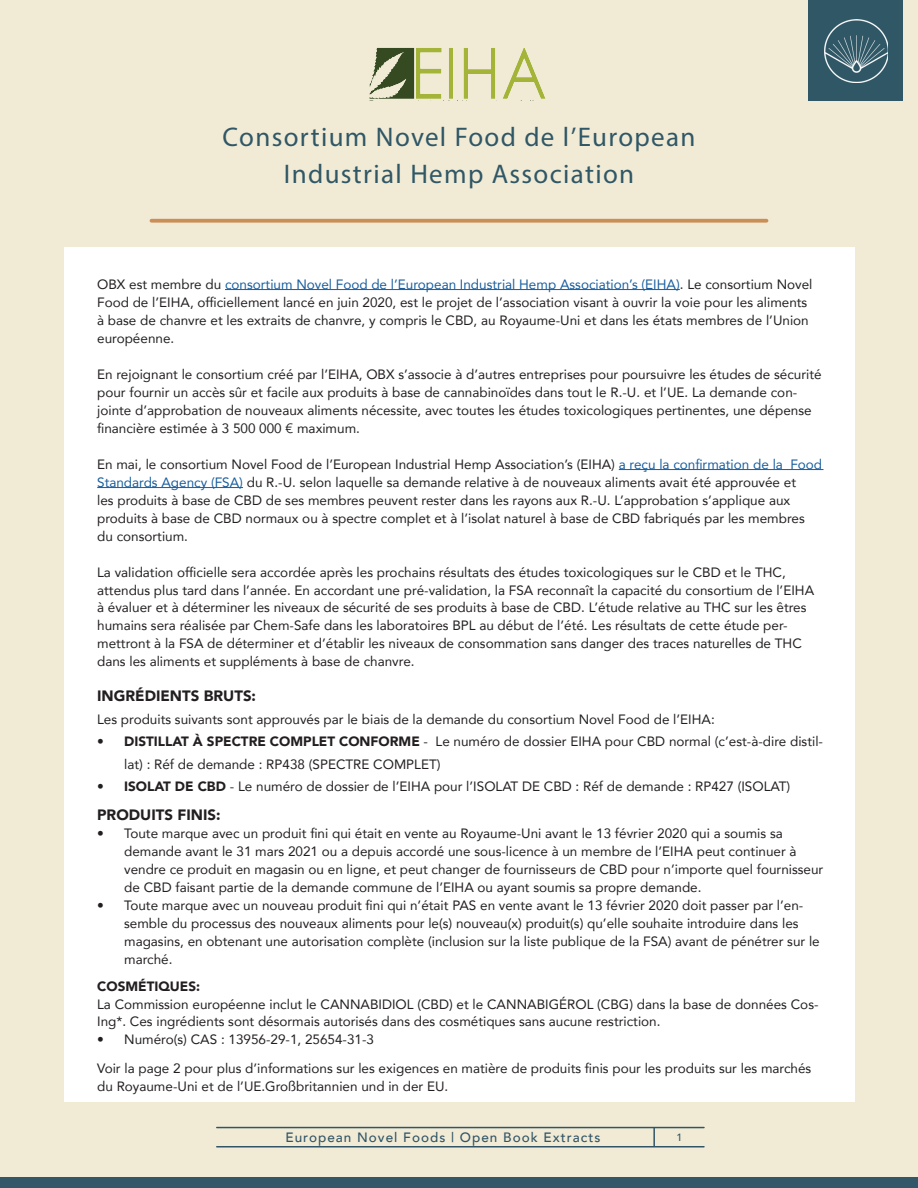
<style>
.page{position:relative;width:918px;height:1188px;background:#f1ebd6}
.page>*{position:absolute;margin:0;border:0;box-sizing:border-box;transform-origin:0 0}
.t1{font:27px/37.5px "Myriad Pro";letter-spacing:.05em;color:#305766;text-align:center}
.t2{font:900 15px "Avenir";color:#231f20}
.t3{font:13.5px/18px "Avenir";color:#231f20}
.t4{font:500 13.5px "Avenir";letter-spacing:.075em;color:#315567}
.t5{font:900 13.5px "Avenir";color:#231f20}
.t6{font:500 10.5px "Avenir";color:#315567}
.s1{color:#175d9e}
.s2{font-weight:900}
</style>
<div class="page">
<svg style="left:150px;top:219px;width:618px;height:4px;background:#cf9663"></svg>
<div style="left:0;top:1177px;width:918px;height:11px;background:#315567"></div>
<hr style="left:217px;top:1146px;width:487px;height:2px;background:#315567">
<hr style="left:217px;top:1127px;width:487px;height:1px;background:#315567">
<hr style="left:653px;top:1127px;width:2px;height:20px;background:#315567">
<div style="left:64px;top:247px;width:790px;height:855px;background:#fff"></div>
<hr style="left:225px;top:289px;width:455px;height:1px;background:#175d9e">
<hr style="left:619px;top:469px;width:205px;height:1px;background:#175d9e">
<hr style="left:97px;top:487px;width:146px;height:1px;background:#175d9e">
<img style="left:369px;top:47px;width:177px;height:52px">
<div style="left:808px;top:0;width:95px;height:100px;background:#305766"></div>
<img style="left:824px;top:19px;width:64px;height:63px">
<h1 class="t1" style="left:223px;top:117px;width:474px">Consortium Novel Food de l’European<br>Industrial Hemp Association</h1>
<p class="t3" style="left:97px;top:274px;width:717px">OBX est membre du <span class="s1">consortium Novel Food de l’European Industrial Hemp Association’s (EIHA)</span>. Le consortium Novel Food de l’EIHA, officiellement lancé en juin 2020, est le projet de l’association visant à ouvrir la voie pour les aliments à base de chanvre et les extraits de chanvre, y compris le CBD, au Royaume-Uni et dans les états membres de l’Union européenne.</p>
<p class="t3" style="left:97px;top:364px;width:726px">En rejoignant le consortium créé par l’EIHA, OBX s’associe à d’autres entreprises pour poursuivre les études de sécurité pour fournir un accès sûr et facile aux produits à base de cannabinoïdes dans tout le R.-U. et l’UE. La demande con&shy;jointe d’approbation de nouveaux aliments nécessite, avec toutes les études toxicologiques pertinentes, une dépense financière estimée à 3 500 000 € maximum.</p>
<p class="t3" style="left:97px;top:454px;width:727px">En mai, le consortium Novel Food de l’European Industrial Hemp Association’s (EIHA) <span class="s1">a reçu la confirmation de la Food Standards Agency (FSA)</span> du R.-U. selon laquelle sa demande relative à de nouveaux aliments avait été approuvée et<br>les produits à base de CBD de ses membres peuvent rester dans les rayons aux R.-U. L’approbation s’applique aux produits à base de CBD normaux ou à spectre complet et à l’isolat naturel à base de CBD fabriqués par les membres du consortium.</p>
<p class="t3" style="left:97px;top:562px;width:718px">La validation officielle sera accordée après les prochains résultats des études toxicologiques sur le CBD et le THC, attendus plus tard dans l’année. En accordant une pré-validation, la FSA reconnaît la capacité du consortium de l’EIHA à évaluer et à déterminer les niveaux de sécurité de ses produits à base de CBD. L’étude relative au THC sur les êtres humains sera réalisée par Chem-Safe dans les laboratoires BPL au début de l’été. Les résultats de cette étude per&shy;mettront à la FSA de déterminer et d’établir les niveaux de consommation sans danger des traces naturelles de THC dans les aliments et suppléments à base de chanvre.</p>
<p class="t2" style="left:97px;top:683px;width:160px">INGRÉDIENTS BRUTS:</p>
<p class="t3" style="left:97px;top:709px;width:619px">Les produits suivants sont approuvés par le biais de la demande du consortium Novel Food de l’EIHA:</p>
<p class="t3" style="left:124px;top:730px;width:700px;line-height:22.5px;text-indent:-27px"><span class="s2">• DISTILLAT À SPECTRE COMPLET CONFORME</span> - Le numéro de dossier EIHA pour CBD normal (c’est-à-dire distil&shy;lat) : Réf de demande : RP438 (SPECTRE COMPLET)</p>
<p class="t3" style="left:97px;top:777px;width:695px"><span class="s2">• ISOLAT DE CBD</span> - Le numéro de dossier de l’EIHA pour l’ISOLAT DE CBD : Réf de demande : RP427 (ISOLAT)</p>
<p class="t2" style="left:97px;top:801px;width:125px">PRODUITS FINIS:</p>
<p class="t3" style="left:124px;top:823px;width:701px;text-indent:-27px">• Toute marque avec un produit fini qui était en vente au Royaume-Uni avant le 13 février 2020 qui a soumis sa demande avant le 31 mars 2021 ou a depuis accordé une sous-licence à un membre de l’EIHA peut continuer à vendre ce produit en magasin ou en ligne, et peut changer de fournisseurs de CBD pour n’importe quel fournisseur de CBD faisant partie de la demande commune de l’EIHA ou ayant soumis sa propre demande.</p>
<p class="t3" style="left:124px;top:895px;width:697px;text-indent:-27px">• Toute marque avec un nouveau produit fini qui n’était PAS en vente avant le 13 février 2020 doit passer par l’en&shy;semble du processus des nouveaux aliments pour le(s) nouveau(x) produit(s) qu’elle souhaite introduire dans les magasins, en obtenant une autorisation complète (inclusion sur la liste publique de la FSA) avant de pénétrer sur le marché.</p>
<p class="t5" style="left:97px;top:974px;width:104px">COSMÉTIQUES:</p>
<p class="t3" style="left:97px;top:994px;width:723px">La Commission européenne inclut le CANNABIDIOL (CBD) et le CANNABIGÉROL (CBG) dans la base de données Cos-<br>Ing*. Ces ingrédients sont désormais autorisés dans des cosmétiques sans aucune restriction.</p>
<p class="t3" style="left:97px;top:1025px;width:716px;line-height:28.5px">• Numéro(s) CAS : 13956-29-1, 25654-31-3<br>Voir la page 2 pour plus d’informations sur les exigences en matière de produits finis pour les produits sur les marchés</p>
<p class="t3" style="left:97px;top:1077px;width:353px">du Royaume-Uni et de l’UE.Großbritannien und in der EU.</p>
<p class="t4" style="left:286px;top:1125px;width:316px">European Novel Foods | Open Book Extracts</p>
<p class="t6" style="left:676px;top:1128px;width:7px">1</p>
</div>
